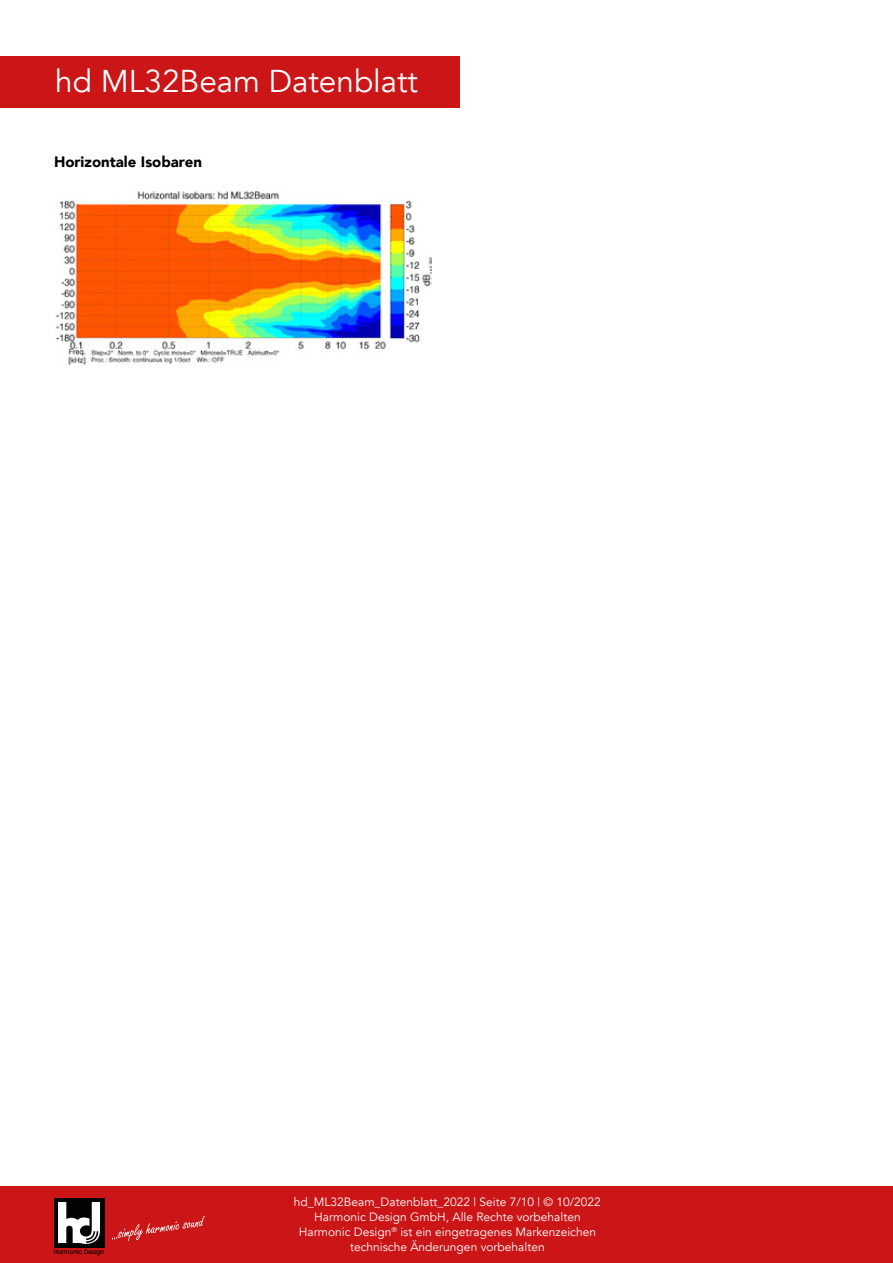
<style>
.page{position:relative;width:893px;height:1263px;background:#fff}
.page>*{position:absolute;margin:0;border:0;box-sizing:border-box;transform-origin:0 0}
.t1{font:31.5px "Avenir";color:#fff}
.t2{font:900 15px "Avenir";color:#000}
.t3{font:12px/15px "Avenir";color:#fff;text-align:center}
.t4{font:500 6.45px "Avant Garde IT Cby BT";color:#000}
</style>
<div class="page">
<div style="left:0;top:1186px;width:893px;height:77px;background:#cb1517"></div>
<div style="left:54px;top:1198px;width:50px;height:49px;background:#020203"></div>
<svg style="left:58px;top:1202px;width:42px;height:42px"></svg>
<svg style="left:112px;top:1216px;width:93px;height:25px"></svg>
<img style="left:56px;top:191px;width:376px;height:173px">
<div style="left:0;top:57px;width:459px;height:51px;background:#cb1517"></div>
<h1 class="t1" style="left:55px;top:62px;width:364px">hd ML32Beam Datenblatt</h1>
<p class="t2" style="left:54px;top:148px;width:150px">Horizontale Isobaren</p>
<p class="t4" style="left:54px;top:1248px;width:52px">Harmonic Design</p>
<p class="t3" style="left:294px;top:1194px;width:309px">hd_ML32Beam_Datenblatt_2022 | Seite 7/10 | © 10/2022<br>Harmonic Design GmbH, Alle Rechte vorbehalten Harmonic Design<sup>®</sup> ist ein eingetragenes Markenzeichen technische Änderungen vorbehalten</p>
</div>
